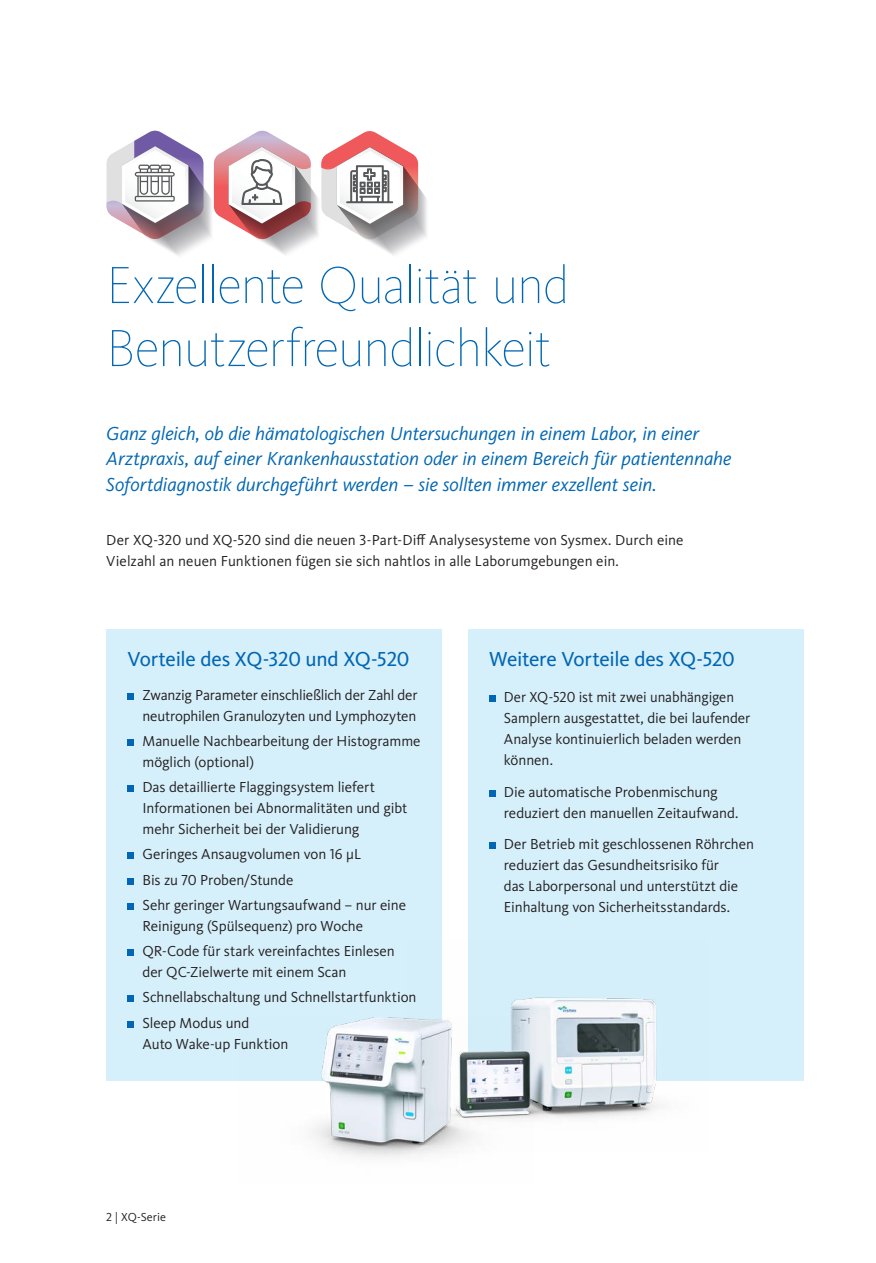
<style>
.page{position:relative;width:876px;height:1263px;background:#fff}
.page>*{position:absolute;margin:0;border:0;box-sizing:border-box;transform-origin:0 0}
.t1{font:100 54px/63px "Kievit Pro";letter-spacing:-.03em;color:#0166b3}
.t2{font:21px "Kievit Pro";letter-spacing:-.015em;color:#0166b3}
.t3{font:italic 19.5px/25.5px "Kievit Pro";letter-spacing:-.005em;color:#0166b3}
.t4{font:15px/21px "Kievit Pro";letter-spacing:-.005em;color:#231f20}
.t5{font:12px "Kievit Pro";letter-spacing:.005em;color:#231f20}
</style>
<div class="page">
<svg style="left:107px;top:130px;width:320px;height:126px"></svg>
<div style="left:106px;top:629px;width:336px;height:451px;background:#d6f0fb"></div>
<svg style="left:128px;top:693px;width:6px;height:6px"></svg>
<div style="left:128px;top:739px;width:6px;height:7px;background:#0166b3"></div>
<div style="left:128px;top:785px;width:6px;height:7px;background:#0166b3"></div>
<div style="left:128px;top:852px;width:6px;height:7px;background:#0166b3"></div>
<div style="left:128px;top:878px;width:6px;height:7px;background:#0166b3"></div>
<div style="left:128px;top:903px;width:6px;height:7px;background:#0166b3"></div>
<div style="left:128px;top:949px;width:6px;height:7px;background:#0166b3"></div>
<div style="left:128px;top:995px;width:6px;height:7px;background:#0166b3"></div>
<div style="left:128px;top:1021px;width:6px;height:7px;background:#0166b3"></div>
<div style="left:468px;top:629px;width:336px;height:451px;background:#d6f0fb"></div>
<div style="left:489px;top:695px;width:7px;height:7px;background:#0166b3"></div>
<div style="left:489px;top:790px;width:7px;height:7px;background:#0166b3"></div>
<div style="left:489px;top:842px;width:7px;height:7px;background:#0166b3"></div>
<img style="left:239px;top:1018px;width:190px;height:139px">
<img style="left:407px;top:997px;width:300px;height:156px">
<h1 class="t1" style="left:106px;top:254px;width:465px">Exzellente Qualität und<br>Benutzerfreundlichkeit</h1>
<p class="t3" style="left:106px;top:420px;width:627px">Ganz gleich, ob die hämatologischen Untersuchungen in einem Labor, in einer<br>Arztpraxis, auf einer Krankenhausstation oder in einem Bereich für patientennahe<br>Sofortdiagnostik durchgeführt werden – sie sollten immer exzellent sein.</p>
<p class="t4" style="left:106px;top:529px;width:579px">Der XQ-320 und XQ-520 sind die neuen 3-Part-Diff Analysesysteme von Sysmex. Durch eine<br>Vielzahl an neuen Funktionen fügen sie sich nahtlos in alle Laborumgebungen ein.</p>
<h2 class="t2" style="left:128px;top:646px;width:283px">Vorteile des XQ-320 und XQ-520</h2>
<p class="t4" style="left:142px;top:684px;width:277px">Zwanzig Parameter einschließlich der Zahl der neutrophilen Granulozyten und Lymphozyten</p>
<p class="t4" style="left:142px;top:730px;width:280px">Manuelle Nachbearbeitung der Histogramme möglich (optional)</p>
<p class="t4" style="left:142px;top:776px;width:266px">Das detaillierte Flaggingsystem liefert<br>Informationen bei Abnormalitäten und gibt mehr Sicherheit bei der Validierung</p>
<p class="t4" style="left:142px;top:842px;width:265px;line-height:25.2px">Geringes Ansaugvolumen von 16 µL<br>Bis zu 70 Proben/Stunde<br>Sehr geringer Wartungsaufwand – nur eine</p>
<p class="t4" style="left:142px;top:913px;width:254px;line-height:25.2px">Reinigung (Spülsequenz) pro Woche<br>QR-Code für stark vereinfachtes Einlesen</p>
<p class="t4" style="left:142px;top:959px;width:276px;line-height:25.2px">der QC-Zielwerte mit einem Scan<br>Schnellabschaltung und Schnellstartfunktion<br>Sleep Modus und</p>
<p class="t4" style="left:142px;top:1033px;width:147px">Auto Wake-up Funktion</p>
<p class="t5" style="left:106px;top:1210px;width:61px">2 | XQ-Serie</p>
<h2 class="t2" style="left:489px;top:646px;width:247px">Weitere Vorteile des XQ-520</h2>
<p class="t4" style="left:504px;top:686px;width:248px">Der XQ-520 ist mit zwei unabhängigen<br>Samplern ausgestattet, die bei laufender<br>Analyse kontinuierlich beladen werden können.</p>
<p class="t4" style="left:504px;top:781px;width:236px">Die automatische Probenmischung reduziert den manuellen Zeitaufwand.</p>
<p class="t4" style="left:504px;top:833px;width:252px">Der Betrieb mit geschlossenen Röhrchen reduziert das Gesundheitsrisiko für<br>das Laborpersonal und unterstützt die Einhaltung von Sicherheitsstandards.</p>
</div>
